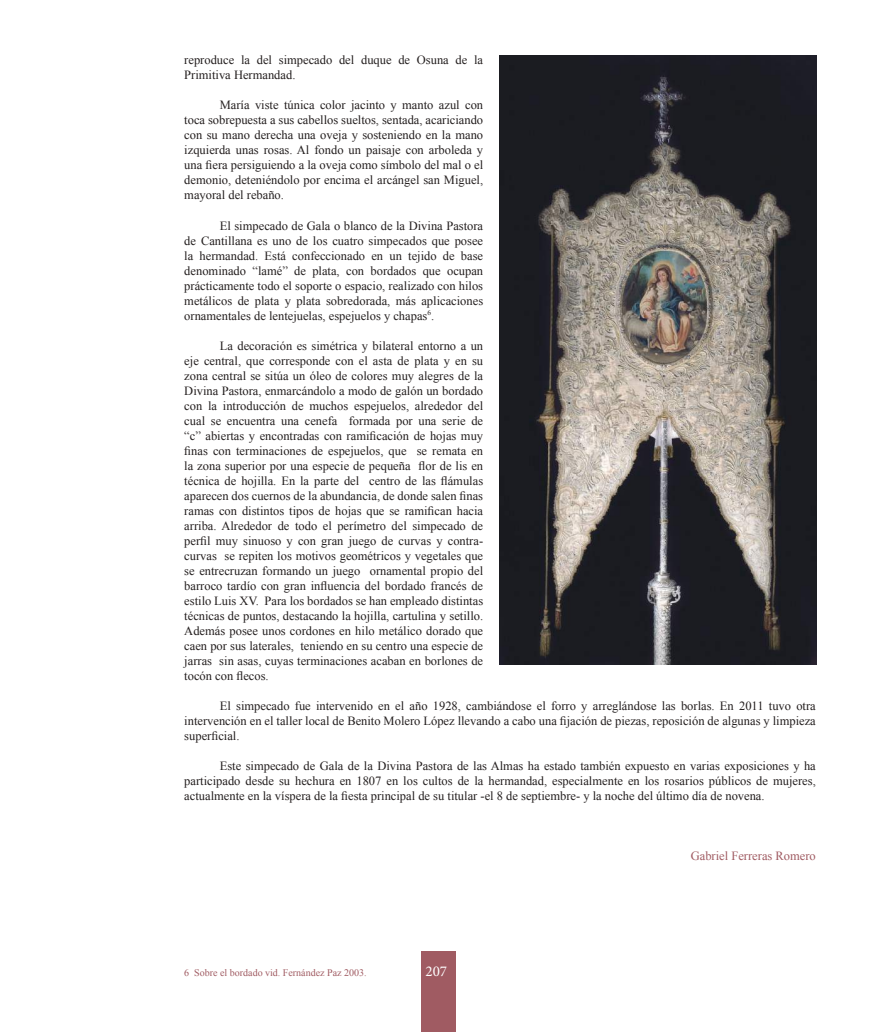
<style>
.page{position:relative;width:872px;height:1032px;background:#fff}
.page>*{position:absolute;margin:0;border:0;box-sizing:border-box;transform-origin:0 0}
.t1{font:15px "Minion Pro Regular 2";color:#fff}
.t2{font:12.5px/15px "Times New Roman";color:#241f1f;text-align:justify}
.t3{font:12.5px "Times New Roman";color:#a05b62}
.t4{font:10px "Times New Roman";color:#a05b62}
</style>
<div class="page">
<img style="left:500px;top:56px;width:316px;height:608px">
<div style="left:421px;top:950px;width:34px;height:81px;background:#a05b62"></div>
<p class="t2" style="left:184px;top:52px;width:300px">reproduce la del simpecado del duque de Osuna de la<br>Primitiva Hermandad.</p>
<p class="t2" style="left:184px;top:97px;width:300px;text-indent:35px">María viste túnica color jacinto y manto azul con toca sobrepuesta a sus cabellos sueltos, sentada, acariciando con su mano derecha una oveja y sosteniendo en la mano izquierda unas rosas. Al fondo un paisaje con arboleda y una fiera persiguiendo a la oveja como símbolo del mal o el demonio, deteniéndolo por encima el arcángel san Miguel, mayoral del rebaño.</p>
<p class="t2" style="left:184px;top:217px;width:300px;text-indent:35px">El simpecado de Gala o blanco de la Divina Pastora de Cantillana es uno de los cuatro simpecados que posee la hermandad. Está confeccionado en un tejido de base denominado “lamé” de plata, con bordados que ocupan prácticamente todo el soporte o espacio, realizado con hilos metálicos de plata y plata sobredorada, más aplicaciones ornamentales de lentejuelas, espejuelos y chapas<sup>6</sup>.</p>
<p class="t2" style="left:184px;top:337px;width:300px;text-indent:35px">La decoración es simétrica y bilateral entorno a un eje central, que corresponde con el asta de plata y en su zona central se sitúa un óleo de colores muy alegres de la Divina Pastora, enmarcándolo a modo de galón un bordado con la introducción de muchos espejuelos, alrededor del cual se encuentra una cenefa formada por una serie de “c” abiertas y encontradas con ramificación de hojas muy finas con terminaciones de espejuelos, que se remata en la zona superior por una especie de pequeña flor de lis en técnica de hojilla. En la parte del centro de las flámulas aparecen dos cuernos de la abundancia, de donde salen finas ramas con distintos tipos de hojas que se ramifican hacia arriba. Alrededor de todo el perímetro del simpecado de perfil muy sinuoso y con gran juego de curvas y contra&shy;curvas se repiten los motivos geométricos y vegetales que se entrecruzan formando un juego ornamental propio del barroco tardío con gran influencia del bordado francés de estilo Luis XV. Para los bordados se han empleado distintas técnicas de puntos, destacando la hojilla, cartulina y setillo.<br>Además posee unos cordones en hilo metálico dorado que caen por sus laterales, teniendo en su centro una especie de jarras sin asas, cuyas terminaciones acaban en borlones de tocón con flecos.</p>
<p class="t2" style="left:184px;top:697px;width:633px;text-indent:35px">El simpecado fue intervenido en el año 1928, cambiándose el forro y arreglándose las borlas. En 2011 tuvo otra intervención en el taller local de Benito Molero López llevando a cabo una fijación de piezas, reposición de algunas y limpieza superficial.</p>
<p class="t2" style="left:184px;top:757px;width:633px;text-indent:35px">Este simpecado de Gala de la Divina Pastora de las Almas ha estado también expuesto en varias exposiciones y ha participado desde su hechura en 1807 en los cultos de la hermandad, especialmente en los rosarios públicos de mujeres, actualmente en la víspera de la fiesta principal de su titular -el 8 de septiembre- y la noche del último día de novena.</p>
<p class="t4" style="left:184px;top:965px;width:184px">6 Sobre el bordado vid. Fernández Paz 2003.</p>
<p class="t1" style="left:425px;top:960px;width:23px">207</p>
<p class="t3" style="left:691px;top:847px;width:126px">Gabriel Ferreras Romero</p>
</div>
